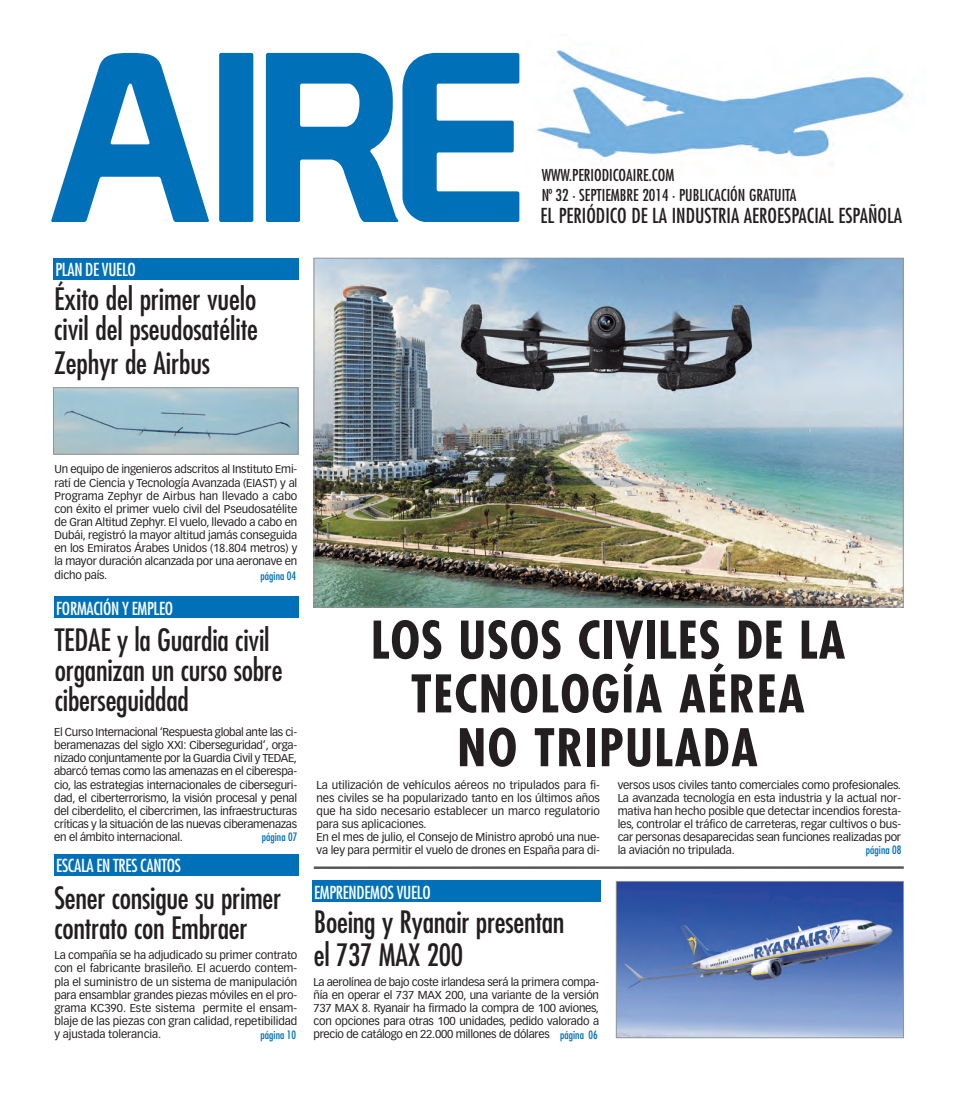
<style>
.page{position:relative;width:957px;height:1099px;background:#fff}
.page>*{position:absolute;margin:0;border:0;box-sizing:border-box;transform-origin:0 0}
.t1{font:235.62px "Prototype";color:#0070b8}
.t2{font:700 condensed 50.5px/53.8px "Futura";letter-spacing:.03em;color:#231f20;text-align:center}
.t3{font:condensed 30px/30px "Futura";letter-spacing:-.01em;color:#231f20}
.t4{font:condensed 20.12px "Futura";color:#231f20}
.t5{font:condensed 17.5px "Futura";letter-spacing:-.015em;color:#fff}
.t6{font:condensed 16px/20.6px "Futura";color:#231f20}
.t7{font:11.25px/13.1px "Vectora LH";letter-spacing:-.01em;color:#231f20;text-align:justify}
.t8{font:condensed 11.25px "Futura";letter-spacing:.01em;color:#0070b8}
.s1{font-family:"Futura";font-stretch:condensed;color:#0070b8}
</style>
<div class="page">
<img style="left:316px;top:260px;width:585px;height:345px">
<div style="left:53px;top:258px;width:245px;height:22px;background:#0070b8"></div>
<div style="left:54px;top:854px;width:244px;height:21px;background:#0070b8"></div>
<div style="left:54px;top:596px;width:244px;height:21px;background:#0070b8"></div>
<img style="left:618px;top:883px;width:284px;height:153px">
<div style="left:616px;top:881px;width:288px;height:157px;border:1px solid #939598"></div>
<img style="left:55px;top:389px;width:241px;height:63px">
<div style="left:53px;top:387px;width:245px;height:67px;border:1px solid #939598"></div>
<img style="left:536px;top:50px;width:372px;height:111px">
<div style="left:312px;top:880px;width:288px;height:21px;background:#0070b8"></div>
<hr style="left:314px;top:866px;width:590px;height:3px;background:#57585a">
<p class="t1" style="left:46px;top:53px;width:484px">AIRE</p>
<p class="t5" style="left:55px;top:262px;width:82px">PLAN DE VUELO</p>
<p class="t3" style="left:54px;top:286px;width:205px">Éxito del primer vuelo civil del pseudosatélite</p>
<p class="t3" style="left:54px;top:350px;width:157px">Zephyr de Airbus</p>
<p class="t6" style="left:542px;top:166px;width:256px">WWW.PERIODICOAIRE.COM<br>Nº 32 · SEPTIEMBRE 2014 · PUBLICACIÓN GRATUITA</p>
<p class="t4" style="left:540px;top:206px;width:363px">EL PERIÓDICO DE LA INDUSTRIA AEROESPACIAL ESPAÑOLA</p>
<p class="t7" style="left:54px;top:463px;width:244px">Un equipo de ingenieros adscritos al Instituto Emi&shy;ratí de Ciencia y Tecnología Avanzada (EIAST) y al Programa Zephyr de Airbus han llevado a cabo con éxito el primer vuelo civil del Pseudosatélite de Gran Altitud Zephyr. El vuelo, llevado a cabo en Dubái, registró la mayor altitud jamás conseguida en los Emiratos Árabes Unidos (18.804 metros) y la mayor duración alcanzada por una aeronave en dicho país.</p>
<p class="t8" style="left:260px;top:570px;width:37px">página 04</p>
<p class="t5" style="left:56px;top:600px;width:118px">FORMACIÓN Y EMPLEO</p>
<p class="t3" style="left:55px;top:627px;width:229px">TEDAE y la Guardia civil organizan un curso sobre ciberseguiddad</p>
<p class="t7" style="left:54px;top:726px;width:244px">El Curso Internacional ‘Respuesta global ante las ci&shy;beramenazas del siglo XXI: Ciberseguridad’, orga&shy;nizado conjuntamente por la Guardia Civil y TEDAE, abarcó temas como las amenazas en el ciberespa&shy;cio, las estrategias internacionales de ciberseguri&shy;dad, el ciberterrorismo, la visión procesal y penal del ciberdelito, el cibercrimen, las infraestructuras críticas y la situación de las nuevas ciberamenazas en el ámbito internacional.</p>
<p class="t8" style="left:262px;top:832px;width:37px">página 07</p>
<p class="t5" style="left:56px;top:857px;width:126px">ESCALA EN TRES CANTOS</p>
<p class="t3" style="left:54px;top:884px;width:228px">Sener consigue su primer contrato con Embraer</p>
<p class="t7" style="left:54px;top:949px;width:244px">La compañía se ha adjudicado su primer contrato con el fabricante brasileño. El acuerdo contem&shy;pla el suministro de un sistema de manipulación para ensamblar grandes piezas móviles en el pro&shy;grama KC390. Este sistema permite el ensam&shy;blaje de las piezas con gran calidad, repetibilidad y ajustada tolerancia.</p>
<p class="t8" style="left:260px;top:1029px;width:37px">página 10</p>
<p class="t2" style="left:371px;top:617px;width:476px">LOS USOS CIVILES DE LA<br>TECNOLOGÍA AÉREA<br>NO TRIPULADA</p>
<p class="t7" style="left:316px;top:778px;width:285px;text-align:left">La utilización de vehículos aéreos no tripulados para fi&shy;nes civiles se ha popularizado tanto en los últimos años que ha sido necesario establecer un marco regulatorio para sus aplicaciones.<br>En el mes de julio, el Consejo de Ministro aprobó una nue&shy;va ley para permitir el vuelo de drones en España para di-</p>
<p class="t7" style="left:617px;top:778px;width:285px">versos usos civiles tanto comerciales como profesionales.<br>La avanzada tecnología en esta industria y la actual nor&shy;mativa han hecho posible que detectar incendios foresta&shy;les, controlar el tráfico de carreteras, regar cultivos o bus&shy;car personas desaparecidas sean funciones realizadas por la aviación no tripulada.</p>
<p class="t8" style="left:865px;top:845px;width:37px">página 08</p>
<p class="t5" style="left:314px;top:884px;width:118px">EMPRENDEMOS VUELO</p>
<p class="t3" style="left:314px;top:908px;width:252px;line-height:32.5px">Boeing y Ryanair presentan el 737 MAX 200</p>
<p class="t7" style="left:313px;top:975px;width:287px">La aerolínea de bajo coste irlandesa será la primera compa&shy;ñía en operar el 737 MAX 200, una variante de la versión 737 MAX 8. Ryanair ha firmado la compra de 100 aviones, con opciones para otras 100 unidades, pedido valorado a precio de catálogo en 22.000 millones de dólares <span class="s1">página 06</span></p>
</div>
